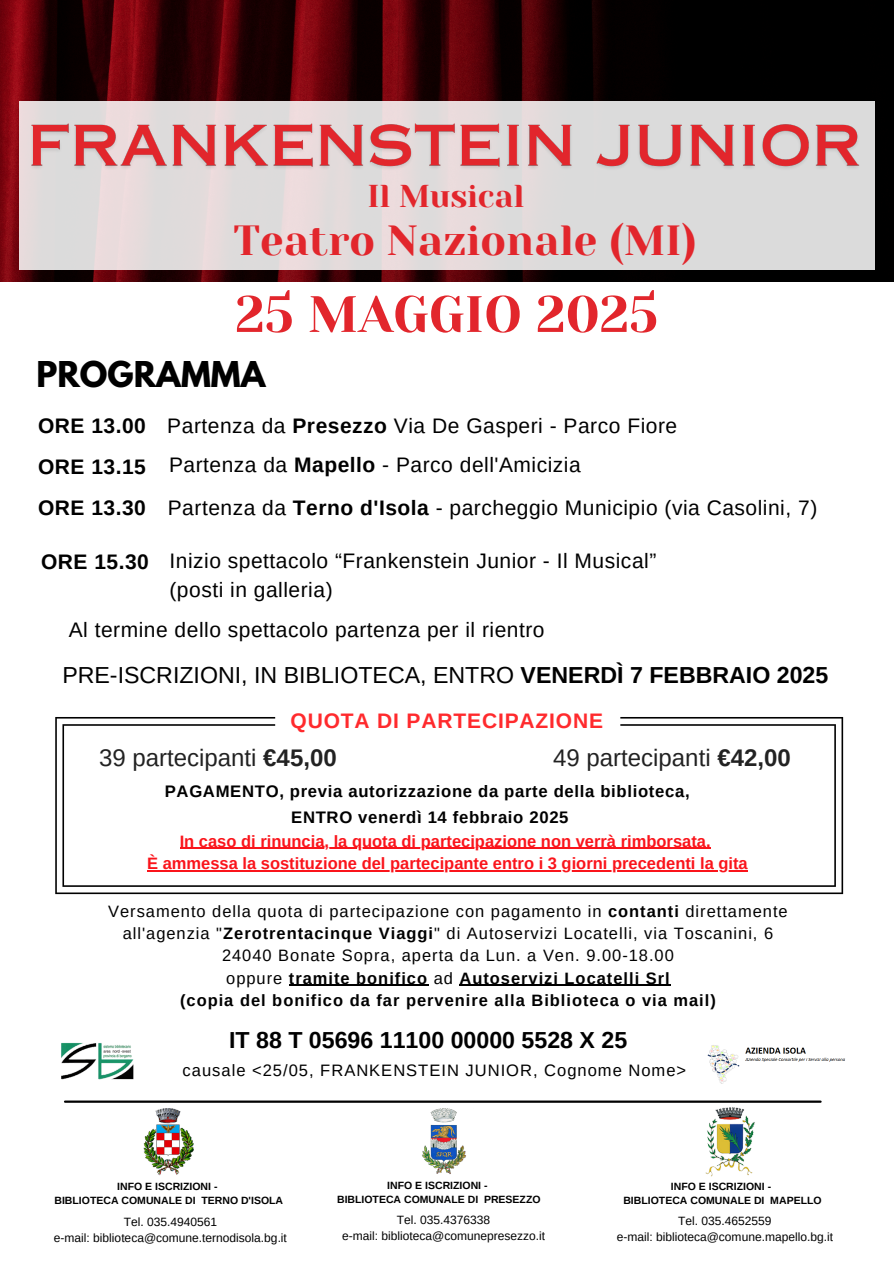
<style>
.page{position:relative;width:894px;height:1264px;background:#fff}
.page>*{position:absolute;margin:0;border:0;box-sizing:border-box;transform-origin:0 0}
.t1{font:51px "Yeseva One";color:#e2262c}
.t2{font:42px "Yeseva One";color:#e2262c}
.t3{font:700 31.5px "League Spartan";color:#000}
.t4{font:31.5px "Yeseva One";letter-spacing:-.005em;color:#e2262c}
.t5{font:24px "Arimo";color:#222}
.t6{font:23.1px "Arimo";color:#000}
.t7{font:700 23.1px "Arimo";color:#000}
.t8{font:21px "Arimo";letter-spacing:.025em;color:#000}
.t9{font:700 21px "Arimo";letter-spacing:.025em;color:#000}
.t10{font:700 21px "Arimo";letter-spacing:.04em;color:#ff2a2d}
.t11{font:700 16.65px "Arimo";letter-spacing:.04em;color:#000}
.t12{font:16.5px/22.4px "Arimo";letter-spacing:.06em;color:#000;text-align:center}
.t13{font:700 16.5px "Arimo";color:#fa141b}
.t14{font:700 16.5px "Arimo";letter-spacing:.06em;color:#000}
.t15{font:12px "Arimo";color:#000}
.t16{font:700 10.5px "Arimo";color:#000}
.s1{font-weight:700}
.s2{font-weight:400}
</style>
<div class="page">
<img style="left:61px;top:1042px;width:73px;height:38px">
<svg style="left:55px;top:717px;width:787px;height:177px"></svg>
<img style="left:707px;top:1045px;width:138px;height:39px">
<hr style="left:65px;top:1100px;width:755px;height:2px;background:#000">
<img style="left:0;top:0;width:893px;height:281px">
<div style="left:19px;top:102px;width:855px;height:168px;background:linear-gradient(to right,#e5dbdc,#dbdbdb)"></div>
<img style="left:144px;top:1108px;width:49px;height:67px">
<img style="left:705px;top:1107px;width:50px;height:69px">
<img style="left:422px;top:1108px;width:44px;height:66px">
<hr style="left:289px;top:984px;width:139px;height:2px;background:#000">
<hr style="left:459px;top:984px;width:211px;height:2px;background:#000">
<hr style="left:180px;top:847px;width:530px;height:2px;background:#fa141b">
<hr style="left:147px;top:870px;width:600px;height:1px;background:#fa141b">
<img style="left:24px;top:119px;width:840px;height:63px">
<p class="t4" style="left:367px;top:178px;width:158px">Il Musical</p>
<h5 class="t2" style="left:233px;top:216px;width:464px">Teatro Nazionale (MI)</h5>
<p class="t1" style="left:235px;top:285px;width:424px">25 MAGGIO 2025</p>
<p class="t3" style="left:36px;top:358px;width:230px">PROGRAMMA</p>
<p class="t9" style="left:38px;top:414px;width:109px">ORE 13.00</p>
<p class="t8" style="left:167px;top:414px;width:511px">Partenza da <span class="s1">Presezzo</span> Via De Gasperi - Parco Fiore</p>
<p class="t9" style="left:38px;top:455px;width:109px">ORE 13.15</p>
<p class="t8" style="left:169px;top:452px;width:413px">Partenza da <span class="s1">Mapello</span> - Parco dell'Amicizia</p>
<p class="t9" style="left:38px;top:496px;width:109px">ORE 13.30</p>
<p class="t8" style="left:168px;top:496px;width:651px">Partenza da <span class="s1">Terno d'Isola</span> - parcheggio Municipio (via Casolini, 7)</p>
<p class="t9" style="left:41px;top:550px;width:109px">ORE 15.30</p>
<p class="t8" style="left:169px;top:548px;width:488px">Inizio spettacolo “Frankenstein Junior - Il Musical”</p>
<h6 class="t8" style="left:169px;top:578px;width:165px">(posti in galleria)</h6>
<p class="t8" style="left:69px;top:618px;width:477px">Al termine dello spettacolo partenza per il rientro</p>
<p class="t6" style="left:62px;top:662px;width:767px">PRE-ISCRIZIONI, IN BIBLIOTECA, ENTRO <span class="s1">VENERDÌ 7 FEBBRAIO 2025</span></p>
<p class="t10" style="left:290px;top:709px;width:314px">QUOTA DI PARTECIPAZIONE</p>
<p class="t5" style="left:99px;top:744px;width:239px">39 partecipanti <span class="s1">€45,00</span></p>
<p class="t5" style="left:553px;top:744px;width:239px">49 partecipanti <span class="s1">€42,00</span></p>
<p class="t11" style="left:165px;top:782px;width:526px">PAGAMENTO, previa autorizzazione da parte della biblioteca,</p>
<p class="t11" style="left:291px;top:807px;width:279px">ENTRO venerdì 14 febbraio 2025</p>
<p class="t13" style="left:180px;top:831px;width:532px">In caso di rinuncia, la quota di partecipazione non verrà rimborsata.</p>
<p class="t13" style="left:147px;top:854px;width:602px">È ammessa la sostituzione del partecipante entro i 3 giorni precedenti la gita</p>
<h4 class="t12" style="left:108px;top:899px;width:681px">Versamento della quota di partecipazione con pagamento in <span class="s1">contanti</span> direttamente all'agenzia "<span class="s1">Zerotrentacinque Viaggi</span>" di Autoservizi Locatelli, via Toscanini, 6</h4>
<h2 class="t12" style="left:222px;top:944px;width:453px">24040 Bonate Sopra, aperta da Lun. a Ven. 9.00-18.00</h2>
<h1 class="t14" style="left:226px;top:968px;width:445px"><span class="s2">oppure</span> tramite bonifico <span class="s2">ad</span> Autoservizi Locatelli Srl</h1>
<h3 class="t14" style="left:180px;top:991px;width:537px">(copia del bonifico da far pervenire alla Biblioteca o via mail)</h3>
<p class="t7" style="left:229px;top:1026px;width:399px">IT 88 T 05696 11100 00000 5528 X 25</p>
<p class="t12" style="left:182px;top:1059px;width:505px">causale &lt;25/05, FRANKENSTEIN JUNIOR, Cognome Nome&gt;</p>
<p class="t16" style="left:117px;top:1180px;width:102px">INFO E ISCRIZIONI -</p>
<p class="t16" style="left:54px;top:1194px;width:230px">BIBLIOTECA COMUNALE DI TERNO D'ISOLA</p>
<p class="t15" style="left:124px;top:1214px;width:95px">Tel. 035.4940561</p>
<p class="t15" style="left:54px;top:1230px;width:234px">e-mail: biblioteca@comune.ternodisola.bg.it</p>
<p class="t16" style="left:387px;top:1179px;width:102px">INFO E ISCRIZIONI -</p>
<p class="t16" style="left:337px;top:1193px;width:205px">BIBLIOTECA COMUNALE DI PRESEZZO</p>
<p class="t15" style="left:397px;top:1213px;width:95px">Tel. 035.4376338</p>
<p class="t15" style="left:342px;top:1229px;width:204px">e-mail: biblioteca@comunepresezzo.it</p>
<p class="t16" style="left:670px;top:1180px;width:102px">INFO E ISCRIZIONI -</p>
<p class="t16" style="left:623px;top:1194px;width:200px">BIBLIOTECA COMUNALE DI MAPELLO</p>
<p class="t15" style="left:678px;top:1214px;width:95px">Tel. 035.4652559</p>
<p class="t15" style="left:616px;top:1230px;width:218px">e-mail: biblioteca@comune.mapello.bg.it</p>
</div>
